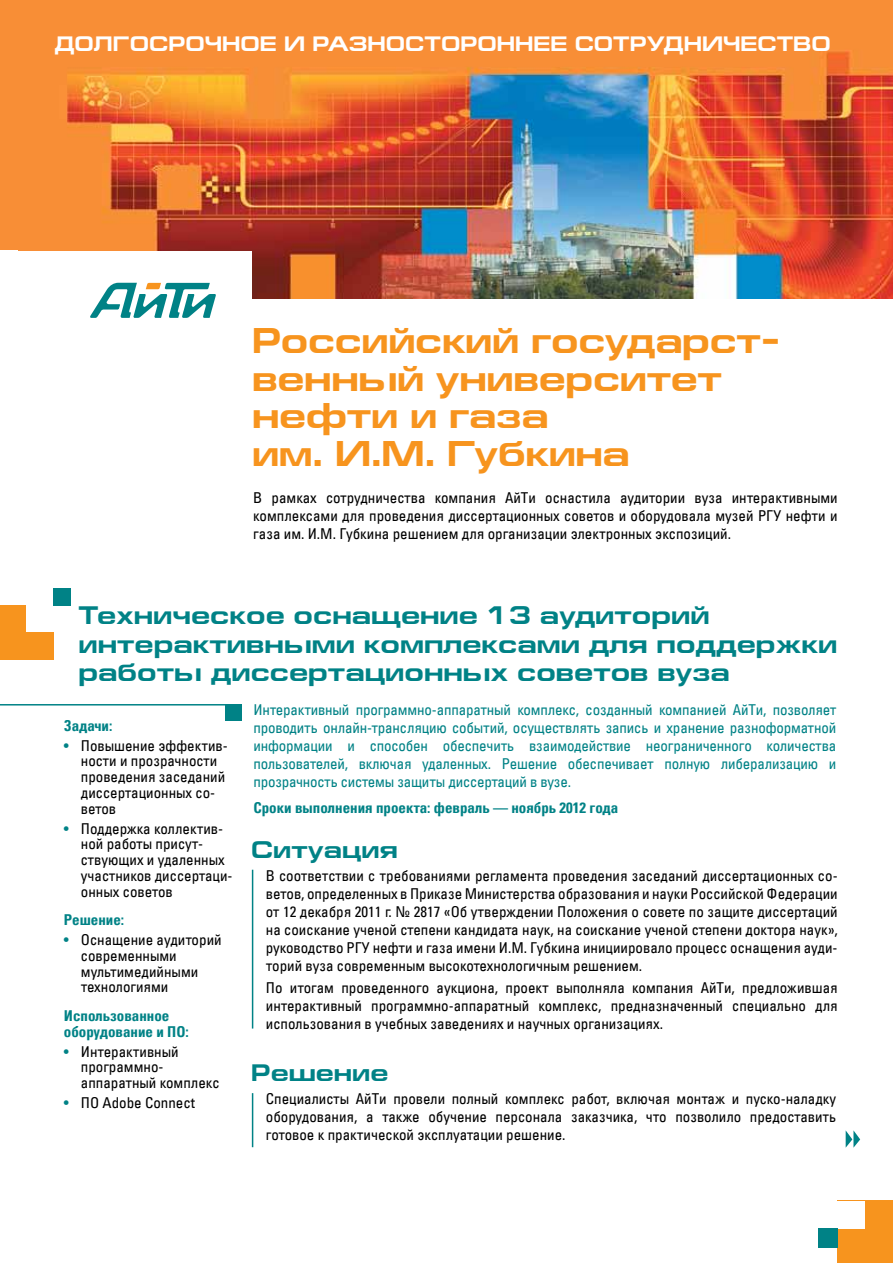
<style>
.page{position:relative;width:893px;height:1263px;background:#fff}
.page>*{position:absolute;margin:0;border:0;box-sizing:border-box;transform-origin:0 0}
.t1{font:700 36px/37.5px "Europe Ext";letter-spacing:-.01em;color:#f7941e}
.t2{font:700 25.5px/28.5px "Europe Ext";color:#008286}
.t3{font:700 24px "Europe Ext";color:#008286}
.t4{font:700 21px "Europe Ext";color:#fff}
.t5{font:15px/15.8px "Partner Condensed";color:#000;text-align:justify}
.t6{font:15px/18px "Partner Condensed";letter-spacing:-.01em;color:#008286;text-align:justify}
.t7{font:700 15px/15.8px "Partner Condensed";color:#008286}
.s1{color:#008286}
</style>
<div class="page">
<img style="left:0;top:0;width:893px;height:298px">
<div style="left:1px;top:251px;width:250px;height:61px;background:#fff"></div>
<svg style="left:90px;top:283px;width:126px;height:35px"></svg>
<svg style="left:846px;top:1130px;width:14px;height:18px"></svg>
<div style="left:837px;top:1201px;width:56px;height:62px;background:#f7941e"></div>
<div style="left:837px;top:1200px;width:28px;height:28px;background:#fff"></div>
<div style="left:818px;top:1228px;width:20px;height:19px;background:#008286"></div>
<div style="left:0;top:251px;width:18px;height:75px;background:#fff"></div>
<div style="left:0;top:605px;width:53px;height:54px;background:#f7941e"></div>
<div style="left:27px;top:605px;width:27px;height:27px;background:#fff"></div>
<div style="left:54px;top:588px;width:17px;height:17px;background:#008286"></div>
<hr style="left:252px;top:870px;width:1px;height:158px;background:#008286">
<hr style="left:252px;top:1093px;width:1px;height:54px;background:#008286">
<hr style="left:0;top:704px;width:241px;height:1px;background:#008286">
<div style="left:225px;top:704px;width:16px;height:16px;background:#008286"></div>
<h3 class="t4" style="left:54px;top:32px;width:778px">ДОЛГОСРОЧНОЕ И РАЗНОСТОРОННЕЕ СОТРУДНИЧЕСТВО</h3>
<h1 class="t1" style="left:252px;top:322px;width:530px">Российский государст&shy;венный университет нефти и газа<br>им. И.М. Губкина</h1>
<p class="t5" style="left:253px;top:488px;width:586px;line-height:18px">В рамках сотрудничества компания АйТи оснастила аудитории вуза интерактивными комплексами для проведения диссертационных советов и оборудовала музей РГУ нефти и газа им. И.М. Губкина решением для организации электронных экспозиций.</p>
<h2 class="t2" style="left:79px;top:601px;width:760px">Техническое оснащение 13 аудиторий интерактивными комплексами для поддержки работы диссертационных советов вуза</h2>
<p class="t6" style="left:253px;top:700px;width:584px">Интерактивный программно-аппаратный комплекс, созданный компанией АйТи, позволяет проводить онлайн-трансляцию событий, осуществлять запись и хранение разноформатной информации и способен обеспечить взаимодействие неограниченного количества пользователей, включая удаленных. Решение обеспечивает полную либерализацию и прозрачность системы защиты диссертаций в вузе.</p>
<p class="t7" style="left:253px;top:800px;width:366px">Сроки выполнения проекта: февраль — ноябрь 2012 года</p>
<p class="t7" style="left:64px;top:717px;width:50px">Задачи:</p>
<p class="t5" style="left:81px;top:737px;width:148px;text-align:left;text-indent:-17px"><span class="s1">•</span> Повышение эффектив&shy;ности и прозрачности проведения заседаний диссертационных со&shy;ветов</p>
<p class="t5" style="left:81px;top:820px;width:153px;text-align:left;text-indent:-17px"><span class="s1">•</span> Поддержка коллектив&shy;ной работы присут&shy;ствующих и удаленных участников диссертаци&shy;онных советов</p>
<p class="t7" style="left:64px;top:912px;width:62px">Решение:</p>
<p class="t5" style="left:81px;top:932px;width:142px;text-align:left;text-indent:-17px"><span class="s1">•</span> Оснащение аудиторий современными мультимедийными технологиями</p>
<p class="t7" style="left:64px;top:1007px;width:126px">Использованное оборудование и ПО:</p>
<p class="t5" style="left:81px;top:1043px;width:140px;text-align:left;text-indent:-17px"><span class="s1">•</span> Интерактивный программно&shy;аппаратный комплекс</p>
<p class="t5" style="left:64px;top:1095px;width:133px"><span class="s1">•</span> ПО Adobe Connect</p>
<h3 class="t3" style="left:251px;top:836px;width:148px">Ситуация</h3>
<p class="t5" style="left:266px;top:866px;width:573px;line-height:18px">В соответствии с требованиями регламента проведения заседаний диссертационных со&shy;ветов, определенных в Приказе Министерства образования и науки Российской Федерации от 12 декабря 2011 г. № 2817 «Об утверждении Положения о совете по защите диссертаций на соискание ученой степени кандидата наук, на соискание ученой степени доктора наук», руководство РГУ нефти и газа имени И.М. Губкина инициировало процесс оснащения ауди&shy;торий вуза современным высокотехнологичным решением.</p>
<p class="t5" style="left:266px;top:978px;width:573px;line-height:18px">По итогам проведенного аукциона, проект выполняла компания АйТи, предложившая интерактивный программно-аппаратный комплекс, предназначенный специально для использования в учебных заведениях и научных организациях.</p>
<h3 class="t3" style="left:251px;top:1059px;width:139px">Решение</h3>
<p class="t5" style="left:266px;top:1089px;width:572px;line-height:18px">Специалисты АйТи провели полный комплекс работ, включая монтаж и пуско-наладку оборудования, а также обучение персонала заказчика, что позволило предоставить готовое к практической эксплуатации решение.</p>
</div>
